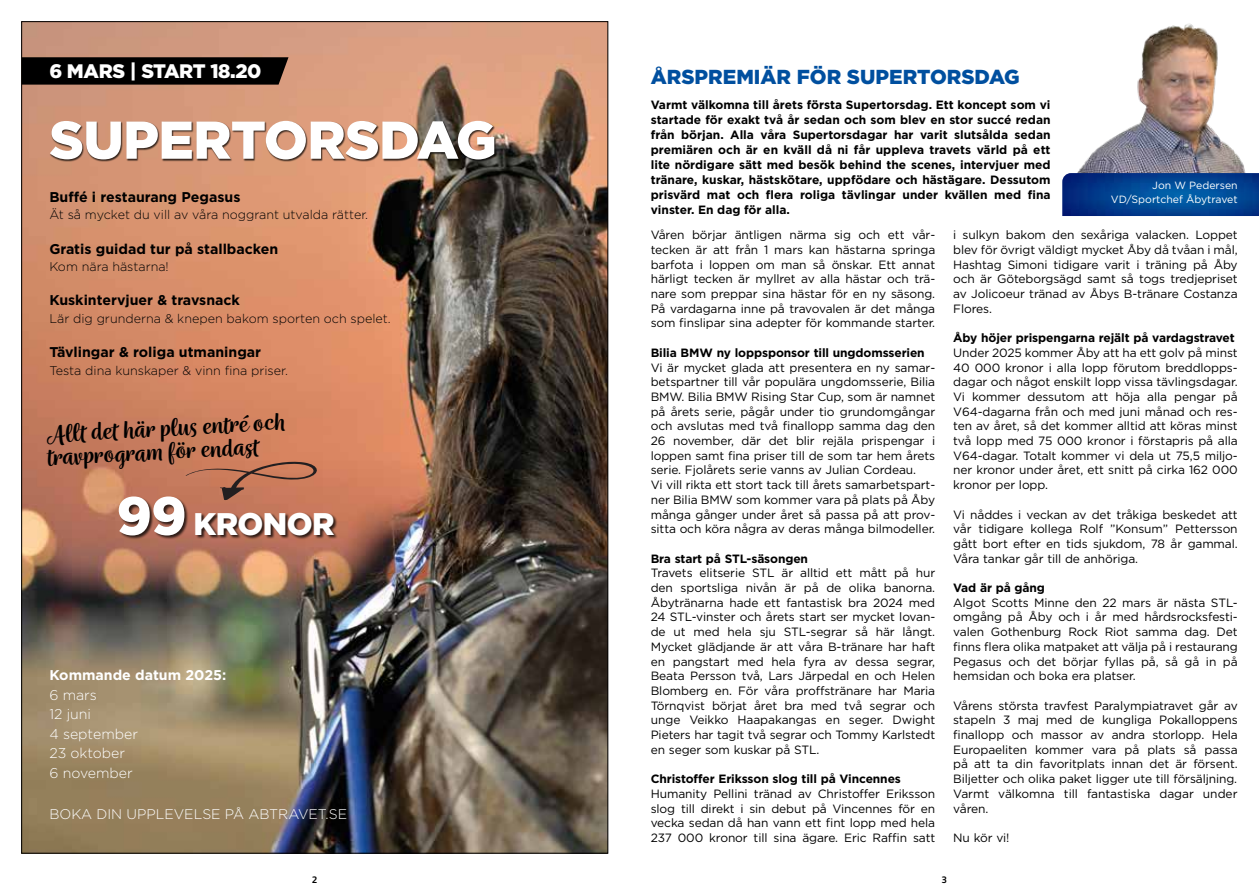
<style>
.page{position:relative;width:1259px;height:893px;background:#fff}
.page>*{position:absolute;margin:0;border:0;box-sizing:border-box;transform-origin:0 0}
.t1{font:900 53.1px "Gotham";letter-spacing:-.01em;color:#fff}
.t2{font:900 31.2px "Gotham";letter-spacing:-.02em;color:#fff}
.t3{font:500 27.15px/23.2px "Wreath";color:#000}
.t4{font:900 20.25px "Gotham";color:#004f9f}
.t5{font:900 19.5px "Gotham";letter-spacing:-.02em;color:#fff}
.t6{font:700 14.1px "Gotham";color:#000}
.t7{font:300 14.1px/19.5px "Gotham";color:#fff}
.t8{font:700 14.1px "Gotham";color:#fff}
.t9{font:300 13.95px "Gotham";color:#fff}
.t10{font:300 12.6px "Gotham";color:#000}
.t11{font:12px/14.7px "Gotham";letter-spacing:-.01em;color:#000;text-align:justify}
.t12{font:700 12px/15px "Gotham";letter-spacing:-.01em;color:#000;text-align:justify}
.t13{font:10.5px/13.5px "Gotham";color:#fff;text-align:right}
.t14{font:700 9px "ATG Text";color:#000}
.s1{font-size:53.55px}
</style>
<div class="page">
<img style="left:1077px;top:23px;width:169px;height:150px">
<img style="left:1062px;top:173px;width:197px;height:43px">
<img style="left:23px;top:23px;width:583px;height:829px">
<svg style="left:185px;top:460px;width:136px;height:37px;background:#b87255"></svg>
<div style="left:119px;top:497px;width:220px;height:43px;background:#000;opacity:.75"></div>
<div style="left:50px;top:121px;width:447px;height:41px;background:#000;opacity:.75"></div>
<svg style="left:23px;top:57px;width:265px;height:28px;background:#080604"></svg>
<h3 class="t5" style="left:49px;top:58px;width:214px">6 MARS | START 18.20</h3>
<h1 class="t1" style="left:49px;top:103px;width:449px">SUPERTORSDAG</h1>
<p class="t6" style="left:49px;top:187px;width:193px">Buffé i restaurang Pegasus</p>
<p class="t10" style="left:49px;top:207px;width:320px">Ät så mycket du vill av våra noggrant utvalda rätter.</p>
<p class="t6" style="left:49px;top:239px;width:231px">Gratis guidad tur på stallbacken</p>
<p class="t10" style="left:49px;top:258px;width:121px">Kom nära hästarna!</p>
<p class="t6" style="left:49px;top:291px;width:192px">Kuskintervjuer &amp; travsnack</p>
<p class="t10" style="left:49px;top:310px;width:343px">Lär dig grunderna &amp; knepen bakom sporten och spelet.</p>
<p class="t6" style="left:49px;top:343px;width:213px">Tävlingar &amp; roliga utmaningar</p>
<p class="t10" style="left:49px;top:362px;width:240px">Testa dina kunskaper &amp; vinn fina priser.</p>
<h3 class="t3" style="left:45px;top:425px;width:241px;rotate:-3deg">Allt det här plus entré och travprogram för endast</h3>
<h2 class="t2" style="left:116px;top:502px;width:220px"><span class="s1">99</span> KRONOR</h2>
<p class="t8" style="left:49px;top:666px;width:178px">Kommande datum 2025:</p>
<p class="t7" style="left:49px;top:684px;width:90px">6 mars<br>12 juni<br>4 september<br>23 oktober<br>6 november</p>
<p class="t9" style="left:49px;top:805px;width:299px">BOKA DIN UPPLEVELSE PÅ ABTRAVET.SE</p>
<h3 class="t4" style="left:651px;top:63px;width:370px">ÅRSPREMIÄR FÖR SUPERTORSDAG</h3>
<p class="t12" style="left:651px;top:97px;width:401px">Varmt välkomna till årets första Supertorsdag. Ett koncept som vi startade för exakt två år sedan och som blev en stor succé redan från början. Alla våra Supertorsdagar har varit slutsålda sedan premiären och är en kväll då ni får uppleva travets värld på ett lite nördigare sätt med besök behind the scenes, intervjuer med tränare, kuskar, hästskötare, uppfödare och hästägare. Dessutom prisvärd mat och flera roliga tävlingar under kvällen med fina vinster. En dag för alla.</p>
<p class="t13" style="left:1111px;top:179px;width:128px">Jon W Pedersen<br>VD/Sportchef Åbytravet</p>
<p class="t11" style="left:651px;top:227px;width:286px">Våren börjar äntligen närma sig och ett vår&shy;tecken är att från 1 mars kan hästarna springa barfota i loppen om man så önskar. Ett annat härligt tecken är myllret av alla hästar och trä&shy;nare som preppar sina hästar för en ny säsong.<br>På vardagarna inne på travovalen är det många som finslipar sina adepter för kommande starter.</p>
<p class="t12" style="left:651px;top:345px;width:275px">Bilia BMW ny loppsponsor till ungdomsserien</p>
<p class="t11" style="left:651px;top:360px;width:286px;text-align:left">Vi är mycket glada att presentera en ny samar&shy;betspartner till vår populära ungdomsserie, Bilia BMW. Bilia BMW Rising Star Cup, som är namnet på årets serie, pågår under tio grundomgångar och avslutas med två finallopp samma dag den 26 november, där det blir rejäla prispengar i loppen samt fina priser till de som tar hem årets serie. Fjolårets serie vanns av Julian Cordeau.<br>Vi vill rikta ett stort tack till årets samarbetspart&shy;ner Bilia BMW som kommer vara på plats på Åby många gånger under året så passa på att prov&shy;sitta och köra några av deras många bilmodeller.</p>
<p class="t12" style="left:651px;top:551px;width:159px">Bra start på STL-säsongen</p>
<p class="t11" style="left:651px;top:565px;width:286px">Travets elitserie STL är alltid ett mått på hur den sportsliga nivån är på de olika banorna.<br>Åbytränarna hade ett fantastisk bra 2024 med 24 STL-vinster och årets start ser mycket lovan&shy;de ut med hela sju STL-segrar så här långt.<br>Mycket glädjande är att våra B-tränare har haft en pangstart med hela fyra av dessa segrar, Beata Persson två, Lars Järpedal en och Helen Blomberg en. För våra proffstränare har Maria Törnqvist börjat året bra med två segrar och unge Veikko Haapakangas en seger. Dwight Pieters har tagit två segrar och Tommy Karlstedt en seger som kuskar på STL.</p>
<p class="t12" style="left:651px;top:771px;width:252px">Christoffer Eriksson slog till på Vincennes</p>
<p class="t11" style="left:651px;top:786px;width:286px">Humanity Pellini tränad av Christoffer Eriksson slog till direkt i sin debut på Vincennes för en vecka sedan då han vann ett fint lopp med hela 237 000 kronor till sina ägare. Eric Raffin satt</p>
<p class="t11" style="left:953px;top:227px;width:286px">i sulkyn bakom den sexåriga valacken. Loppet blev för övrigt väldigt mycket Åby då tvåan i mål, Hashtag Simoni tidigare varit i träning på Åby och är Göteborgsägd samt så togs tredjepriset av Jolicoeur tränad av Åbys B-tränare Costanza Flores.</p>
<p class="t12" style="left:953px;top:330px;width:283px">Åby höjer prispengarna rejält på vardagstravet</p>
<p class="t11" style="left:953px;top:345px;width:286px">Under 2025 kommer Åby att ha ett golv på minst 40 000 kronor i alla lopp förutom breddlopps&shy;dagar och något enskilt lopp vissa tävlingsdagar.<br>Vi kommer dessutom att höja alla pengar på V64-dagarna från och med juni månad och res&shy;ten av året, så det kommer alltid att köras minst två lopp med 75 000 kronor i förstapris på alla V64-dagar. Totalt kommer vi dela ut 75,5 miljo&shy;ner kronor under året, ett snitt på cirka 162 000 kronor per lopp.</p>
<p class="t11" style="left:953px;top:507px;width:286px">Vi nåddes i veckan av det tråkiga beskedet att vår tidigare kollega Rolf ”Konsum” Pettersson gått bort efter en tids sjukdom, 78 år gammal.<br>Våra tankar går till de anhöriga.</p>
<p class="t12" style="left:953px;top:580px;width:93px">Vad är på gång</p>
<p class="t11" style="left:953px;top:595px;width:286px">Algot Scotts Minne den 22 mars är nästa STL&shy;omgång på Åby och i år med hårdsrocksfesti&shy;valen Gothenburg Rock Riot samma dag. Det finns flera olika matpaket att välja på i restaurang Pegasus och det börjar fyllas på, så gå in på hemsidan och boka era platser.</p>
<p class="t11" style="left:953px;top:698px;width:286px">Vårens största travfest Paralympiatravet går av stapeln 3 maj med de kungliga Pokalloppens finallopp och massor av andra storlopp. Hela Europaeliten kommer vara på plats så passa på att ta din favoritplats innan det är försent.<br>Biljetter och olika paket ligger ute till försäljning.<br>Varmt välkomna till fantastiska dagar under våren.</p>
<p class="t11" style="left:953px;top:830px;width:58px">Nu kör vi!</p>
<p class="t14" style="left:312px;top:874px;width:7px">2</p>
<p class="t14" style="left:941px;top:874px;width:7px">3</p>
</div>
